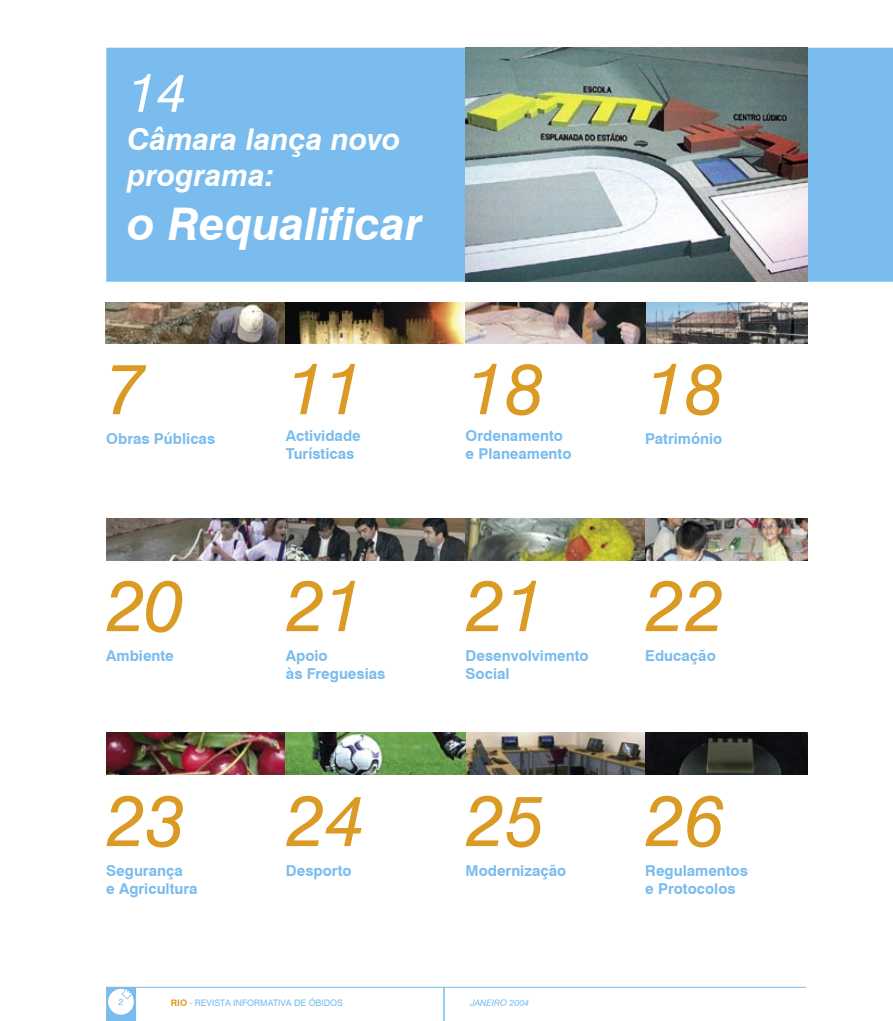
<style>
.page{position:relative;width:893px;height:1021px;background:#fff}
.page>*{position:absolute;margin:0;border:0;box-sizing:border-box;transform-origin:0 0}
.t1{font:italic 72px "Swiss 721 BT";color:#da9a23}
.t2{font:italic 54px "Swiss 721 BT";color:#fff}
.t3{font:italic 700 45px "Swiss 721 BT";color:#fff}
.t4{font:italic 700 30px/36px "Swiss 721 BT";color:#fff}
.t5{font:700 15px "Swiss 721 BT";color:#79bced}
.t6{font:9px "Swiss 721 BT";color:#79bced}
.t7{font:italic 9px "Swiss 721 BT";color:#79bced}
.s1{font-weight:700;color:#da9a23}
</style>
<div class="page">
<svg style="left:106px;top:986px;width:700px;height:34px"></svg>
<div style="left:106px;top:48px;width:786px;height:234px;background:#79bced"></div>
<svg style="left:892px;top:48px;width:1px;height:234px"></svg>
<img style="left:106px;top:732px;width:539px;height:42px">
<img style="left:106px;top:302px;width:702px;height:42px">
<img style="left:106px;top:518px;width:702px;height:42px">
<img style="left:645px;top:732px;width:163px;height:42px">
<img style="left:466px;top:48px;width:342px;height:233px">
<p class="t2" style="left:128px;top:60px;width:61px">14</p>
<p class="t4" style="left:128px;top:121px;width:275px">Câmara lança novo programa:</p>
<p class="t3" style="left:128px;top:196px;width:296px">o Requalificar</p>
<p class="t1" style="left:106px;top:345px;width:41px">7</p>
<p class="t5" style="left:106px;top:430px;width:110px">Obras Públicas</p>
<p class="t1" style="left:286px;top:345px;width:79px">11</p>
<p class="t5" style="left:286px;top:427px;width:76px">Actividade</p>
<p class="t5" style="left:286px;top:445px;width:70px">Turísticas</p>
<p class="t1" style="left:466px;top:345px;width:81px">18</p>
<p class="t5" style="left:466px;top:427px;width:99px">Ordenamento</p>
<p class="t5" style="left:466px;top:445px;width:107px">e Planeamento</p>
<p class="t1" style="left:106px;top:561px;width:79px">20</p>
<p class="t5" style="left:106px;top:646px;width:69px">Ambiente</p>
<p class="t1" style="left:106px;top:776px;width:81px">23</p>
<p class="t5" style="left:106px;top:861px;width:78px">Segurança</p>
<p class="t5" style="left:106px;top:879px;width:93px">e Agricultura</p>
<p class="t1" style="left:286px;top:561px;width:79px">21</p>
<p class="t5" style="left:286px;top:646px;width:43px">Apoio</p>
<p class="t5" style="left:286px;top:664px;width:101px">às Freguesias</p>
<p class="t1" style="left:286px;top:776px;width:81px">24</p>
<p class="t5" style="left:286px;top:861px;width:67px">Desporto</p>
<p class="t1" style="left:466px;top:561px;width:81px">21</p>
<p class="t5" style="left:466px;top:646px;width:124px">Desenvolvimento</p>
<p class="t5" style="left:466px;top:664px;width:46px">Social</p>
<p class="t1" style="left:466px;top:776px;width:81px">25</p>
<p class="t5" style="left:466px;top:861px;width:102px">Modernização</p>
<p class="t7" style="left:118px;top:996px;width:6px">2</p>
<p class="t6" style="left:171px;top:997px;width:174px"><span class="s1">RIO</span> - REVISTA INFORMATIVA DE ÓBIDOS</p>
<p class="t7" style="left:470px;top:996px;width:60px">JANEIRO 2004</p>
<p class="t1" style="left:645px;top:345px;width:81px">18</p>
<p class="t5" style="left:645px;top:430px;width:79px">Património</p>
<p class="t1" style="left:645px;top:561px;width:81px">22</p>
<p class="t5" style="left:645px;top:646px;width:72px">Educação</p>
<p class="t1" style="left:645px;top:776px;width:81px">26</p>
<p class="t5" style="left:645px;top:861px;width:104px">Regulamentos</p>
<p class="t5" style="left:645px;top:879px;width:92px">e Protocolos</p>
</div>
